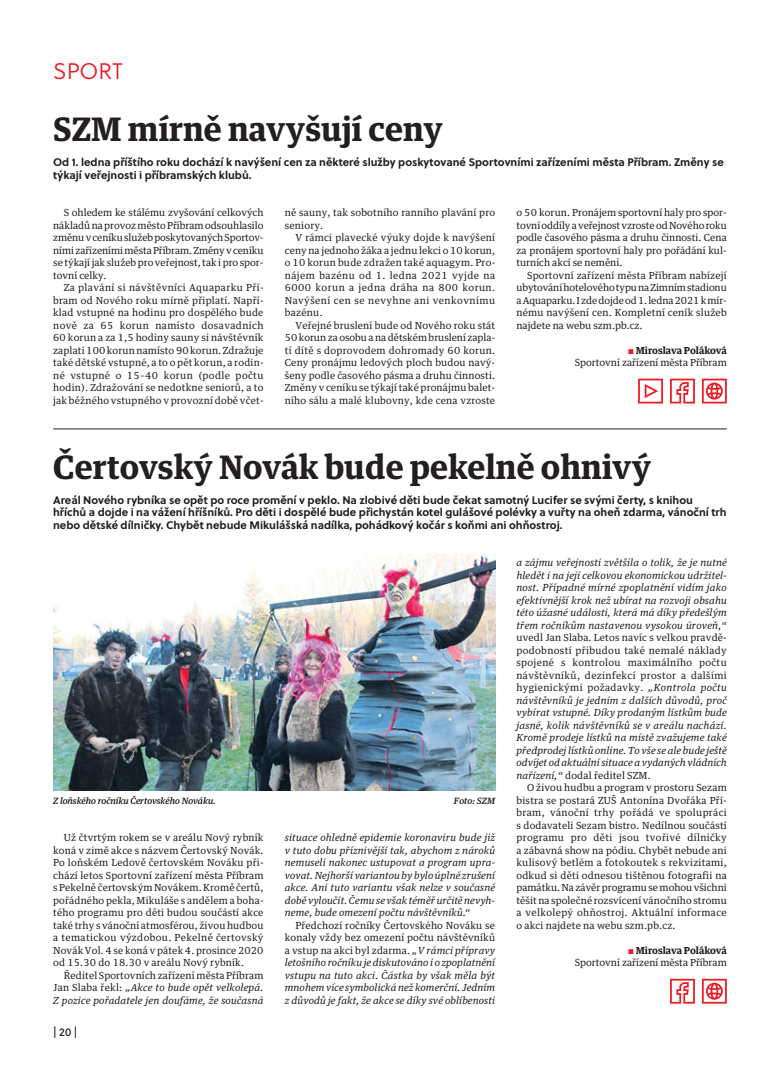
<style>
.page{position:relative;width:780px;height:1088px;background:#fff}
.page>*{position:absolute;margin:0;border:0;box-sizing:border-box;transform-origin:0 0}
.t1{font:700 32.5px "Guardian Text Egyp";color:#231f20}
.t2{font:22.5px "Soleil Lt";letter-spacing:-.005em;color:#ed1c24}
.t3{font:11.25px "Soleil Bk";color:#231f20}
.t4{font:700 11px/12.5px "Soleil";color:#231f20}
.t5{font:9.75px/12.5px "Guardian Text Egyp";letter-spacing:.015em;color:#231f20;text-align:justify}
.t6{font:italic 9.75px/12.5px "Guardian Text Egyp";letter-spacing:.015em;color:#231f20;text-align:justify}
.t7{font:italic 500 8.75px "Guardian Text Egyp";color:#231f20}
.s1{font-family:"Soleil Bk";font-size:9.62px;color:#ed1c24}
.s2{font-weight:700}
.s3{font-style:normal}
</style>
<div class="page">
<svg style="left:638px;top:379px;width:25px;height:24px"></svg>
<svg style="left:670px;top:379px;width:24px;height:24px"></svg>
<svg style="left:702px;top:379px;width:24px;height:24px"></svg>
<svg style="left:670px;top:979px;width:24px;height:24px"></svg>
<svg style="left:702px;top:979px;width:24px;height:24px"></svg>
<hr style="left:53px;top:429px;width:673px;height:1px;background:#231f20">
<img style="left:53px;top:554px;width:442px;height:236px">
<h2 class="t2" style="left:53px;top:58px;width:71px">SPORT</h2>
<h1 class="t1" style="left:53px;top:114px;width:391px">SZM mírně navyšují ceny</h1>
<p class="t4" style="left:53px;top:157px;width:672px">Od 1. ledna příštího roku dochází k navýšení cen za některé služby poskytované Sportovními zařízeními města Příbram. Změny se týkají veřejnosti i příbramských klubů.</p>
<p class="t5" style="left:53px;top:207px;width:212px;text-indent:11px">S ohledem ke stálému zvyšování celkových nákladů na provoz město Příbram odsouhlasilo změnu v ceníku služeb poskytovaných Sportov&shy;ními zařízeními města Příbram. Změny v ceníku se týkají jak služeb pro veřejnost, tak i pro spor&shy;tovní celky.</p>
<p class="t5" style="left:53px;top:282px;width:212px;text-indent:11px">Za plavání si návštěvníci Aquaparku Pří&shy;bram od Nového roku mírně připlatí. Napří&shy;klad vstupné na hodinu pro dospělého bude nově za 65 korun namísto dosavadních 60 korun a za 1,5 hodiny sauny si návštěvník zaplatí 100 korun namísto 90 korun. Zdražuje také dětské vstupné, a to o pět korun, a rodin&shy;né vstupné o 15–40 korun (podle počtu hodin). Zdražování se nedotkne seniorů, a to jak běžného vstupného v provozní době včet-</p>
<p class="t5" style="left:285px;top:207px;width:212px">ně sauny, tak sobotního ranního plavání pro seniory.</p>
<p class="t5" style="left:285px;top:232px;width:212px;text-indent:11px">V rámci plavecké výuky dojde k navýšení ceny na jednoho žáka a jednu lekci o 10 korun, o 10 korun bude zdražen také aquagym. Pro&shy;nájem bazénu od 1. ledna 2021 vyjde na 6000 korun a jedna dráha na 800 korun.<br>Navýšení cen se nevyhne ani venkovnímu bazénu.</p>
<p class="t5" style="left:285px;top:320px;width:212px;text-indent:11px">Veřejné bruslení bude od Nového roku stát 50 korun za osobu a na dětském bruslení zapla&shy;tí dítě s doprovodem dohromady 60 korun.<br>Ceny pronájmu ledových ploch budou navý&shy;šeny podle časového pásma a druhu činnosti.<br>Změny v ceníku se týkají také pronájmu balet&shy;ního sálu a malé klubovny, kde cena vzroste</p>
<p class="t5" style="left:516px;top:207px;width:212px">o 50 korun. Pronájem sportovní haly pro spor&shy;tovní oddíly a veřejnost vzroste od Nového roku podle časového pásma a druhu činnosti. Cena za pronájem sportovní haly pro pořádání kul&shy;turních akcí se nemění.</p>
<p class="t5" style="left:516px;top:270px;width:212px;text-indent:11px">Sportovní zařízení města Příbram nabízejí ubytování hotelového typu na Zimním stadionu a Aquaparku. I zde dojde od 1. ledna 2021 k mír&shy;nému navýšení cen. Kompletní ceník služeb najdete na webu szm.pb.cz.</p>
<p class="t5" style="left:575px;top:345px;width:153px;text-align:right"><span class="s1">S</span> <span class="s2">Miroslava Poláková<br></span>Sportovní zařízení města Příbram</p>
<h1 class="t1" style="left:53px;top:452px;width:599px">Čertovský Novák bude pekelně ohnivý</h1>
<p class="t4" style="left:53px;top:494px;width:674px">Areál Nového rybníka se opět po roce promění v peklo. Na zlobivé děti bude čekat samotný Lucifer se svými čerty, s knihou hříchů a dojde i na vážení hříšníků. Pro děti i dospělé bude přichystán kotel gulášové polévky a vuřty na oheň zdarma, vánoční trh nebo dětské dílničky. Chybět nebude Mikulášská nadílka, pohádkový kočár s koňmi ani ohňostroj.</p>
<p class="t7" style="left:53px;top:797px;width:164px">Z loňského ročníku Čertovského Nováku.</p>
<p class="t7" style="left:454px;top:797px;width:43px">Foto: SZM</p>
<p class="t5" style="left:53px;top:832px;width:212px;text-indent:11px">Už čtvrtým rokem se v areálu Nový rybník koná v zimě akce s názvem Čertovský Novák.<br>Po loňském Ledově čertovském Nováku při&shy;chází letos Sportovní zařízení města Příbram s Pekelně čertovským Novákem. Kromě čertů, pořádného pekla, Mikuláše s andělem a boha&shy;tého programu pro děti budou součástí akce také trhy s vánoční atmosférou, živou hudbou a tematickou výzdobou. Pekelně čertovský Novák Vol. 4 se koná v pátek 4. prosince 2020 od 15.30 do 18.30 v areálu Nový rybník.</p>
<p class="t6" style="left:53px;top:970px;width:212px;text-indent:11px"><span class="s3">Ředitel Sportovních zařízení města Příbram Jan Slaba řekl:</span> „Akce to bude opět velkolepá.<br>Z pozice pořadatele jen doufáme, že současná</p>
<p class="t3" style="left:53px;top:1026px;width:26px">| 20|</p>
<p class="t6" style="left:285px;top:832px;width:212px">situace ohledně epidemie koronaviru bude již v tuto dobu příznivější tak, abychom z nároků nemuseli nakonec ustupovat a program upra&shy;vovat. Nejhorší variantou by bylo úplné zrušení akce. Ani tuto variantu však nelze v současné době vyloučit. Čemu se však téměř určitě nevyh&shy;neme, bude omezení počtu návštěvníků.“</p>
<p class="t6" style="left:285px;top:920px;width:212px;text-indent:11px"><span class="s3">Předchozí ročníky Čertovského Nováku se konaly vždy bez omezení počtu návštěvníků a vstup na akci byl zdarma.</span> „V rámci přípravy letošního ročníku je diskutováno i o zpoplatnění vstupu na tuto akci. Částka by však měla být mnohem více symbolická než komerční. Jedním z důvodů je fakt, že akce se díky své oblíbenosti</p>
<p class="t6" style="left:516px;top:557px;width:212px">a zájmu veřejnosti zvětšila o tolik, že je nutné hledět i na její celkovou ekonomickou udržitel&shy;nost. Případné mírné zpoplatnění vidím jako efektivnější krok než ubírat na rozvoji obsahu této úžasné události, která má díky předešlým třem ročníkům nastavenou vysokou úroveň,“</p>
<p class="t6" style="left:516px;top:632px;width:212px"><span class="s3">uvedl Jan Slaba. Letos navíc s velkou pravdě&shy;podobností přibudou také nemalé náklady spojené s kontrolou maximálního počtu návštěvníků, dezinfekcí prostor a dalšími hygienickými požadavky.</span> „Kontrola počtu návštěvníků je jedním z dalších důvodů, proč vybírat vstupné. Díky prodaným lístkům bude jasné, kolik návštěvníků se v areálu nachází.<br>Kromě prodeje lístků na místě zvažujeme také předprodej lístků online. To vše se ale bude ještě odvíjet od aktuální situace a vydaných vládních nařízení,“ <span class="s3">dodal ředitel SZM.</span></p>
<p class="t5" style="left:516px;top:782px;width:212px;text-indent:11px">O živou hudbu a program v prostoru Sezam bistra se postará ZUŠ Antonína Dvořáka Pří&shy;bram, vánoční trhy pořádá ve spolupráci s dodavateli Sezam bistro. Nedílnou součástí programu pro děti jsou tvořivé dílničky a zábavná show na pódiu. Chybět nebude ani kulisový betlém a fotokoutek s rekvizitami, odkud si děti odnesou tištěnou fotografii na památku. Na závěr programu se mohou všichni těšit na společné rozsvícení vánočního stromu a velkolepý ohňostroj. Aktuální informace o akci najdete na webu szm.pb.cz.</p>
<p class="t5" style="left:575px;top:945px;width:153px;text-align:right"><span class="s1">S</span> <span class="s2">Miroslava Poláková<br></span>Sportovní zařízení města Příbram</p>
</div>
